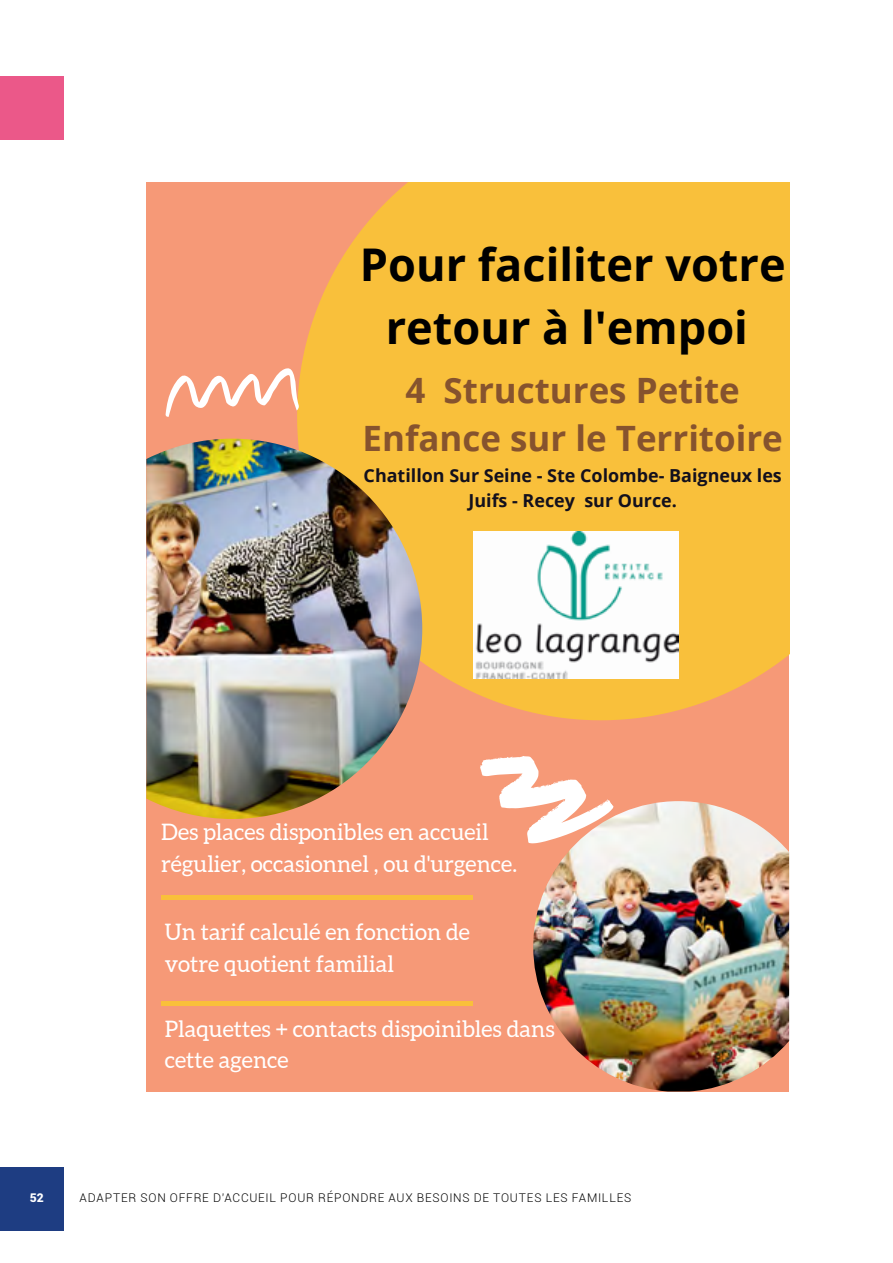
<style>
.page{position:relative;width:893px;height:1263px;background:#fff}
.page>*{position:absolute;margin:0;border:0;box-sizing:border-box;transform-origin:0 0}
.t1{font:700 45.15px/63px "Open Sans";color:#000;text-align:center}
.t2{font:700 34.95px/48.8px "Open Sans";color:#86532e;text-align:center}
.t3{font:22.65px/31.7px "Aleo";color:#fff}
.t4{font:700 18px/25px "Open Sans";color:#13101d;text-align:center}
.t5{font:300 12px "Roboto";letter-spacing:.065em;color:#000}
.t6{font:900 12px "Roboto";color:#fff}
</style>
<div class="page">
<div style="left:0;top:1167px;width:64px;height:64px;background:#1e3d82"></div>
<div style="left:146px;top:182px;width:643px;height:909px;background:#f69977"></div>
<svg style="left:297px;top:182px;width:492px;height:538px;background:#f8bd3f"></svg>
<img style="left:146px;top:439px;width:276px;height:380px">
<img style="left:550px;top:814px;width:239px;height:277px">
<hr style="left:161px;top:895px;width:312px;height:4px;background:#f9c03b">
<hr style="left:161px;top:1001px;width:312px;height:4px;background:#f9c03b">
<img style="left:480px;top:756px;width:259px;height:259px">
<svg style="left:165px;top:368px;width:134px;height:49px"></svg>
<img style="left:474px;top:531px;width:205px;height:148px">
<div style="left:0;top:76px;width:64px;height:64px;background:#eb5889"></div>
<h1 class="t1" style="left:360px;top:232px;width:427px">Pour faciliter votre retour à l'empoi</h1>
<h2 class="t2" style="left:362px;top:365px;width:422px">4 Structures Petite<br>Enfance sur le Territoire</h2>
<p class="t4" style="left:364px;top:462px;width:420px">Chatillon Sur Seine - Ste Colombe- Baigneux les<br>Juifs - Recey sur Ource.</p>
<p class="t3" style="left:161px;top:816px;width:357px">Des places disponibles en accueil régulier, occasionnel , ou d'urgence.</p>
<p class="t3" style="left:165px;top:916px;width:307px">Un tarif calculé en fonction de votre quotient familial</p>
<p class="t3" style="left:165px;top:1012px;width:391px">Plaquettes + contacts dispoinibles dans cette agence</p>
<p class="t6" style="left:30px;top:1189px;width:16px">52</p>
<p class="t5" style="left:80px;top:1189px;width:553px">ADAPTER SON OFFRE D’ACCUEIL POUR RÉPONDRE AUX BESOINS DE TOUTES LES FAMILLES</p>
</div>
